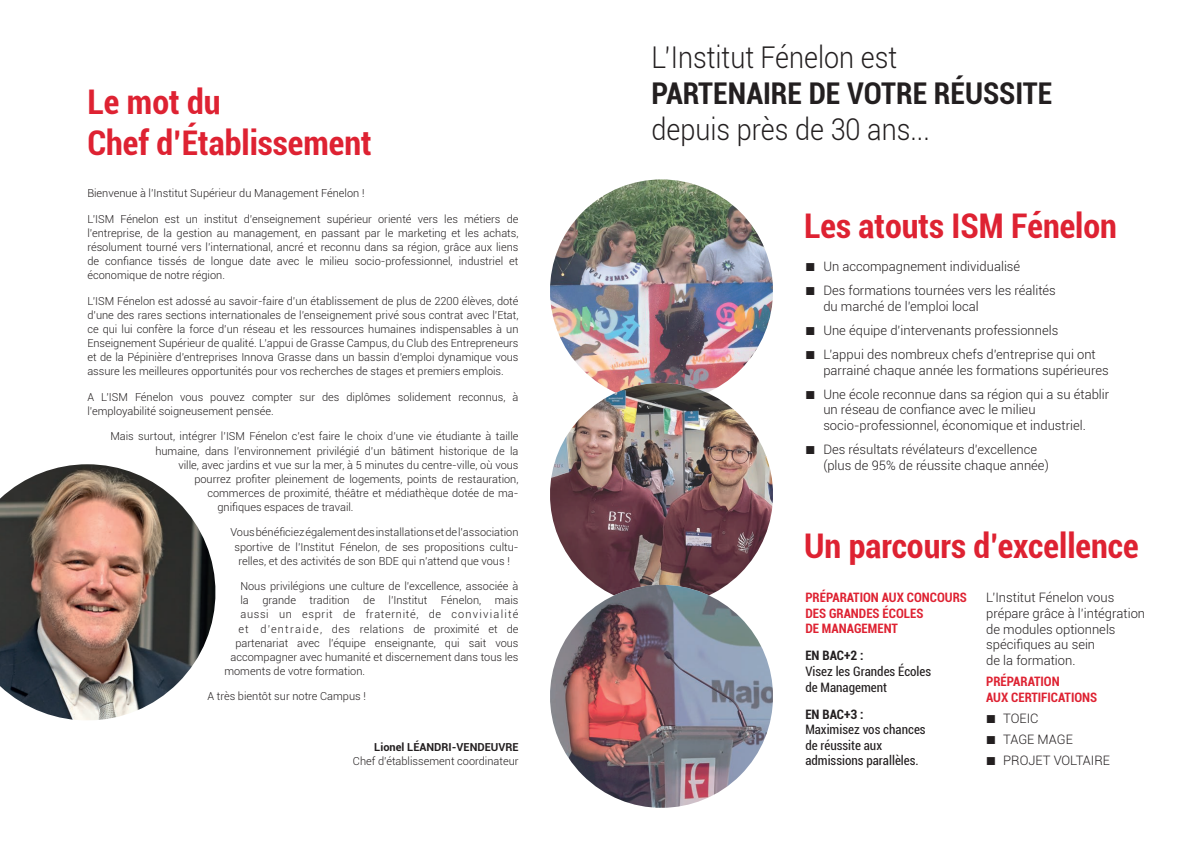
<style>
.page{position:relative;width:1191px;height:842px;background:#fff}
.page>*{position:absolute;margin:0;border:0;box-sizing:border-box;transform-origin:0 0}
.t1{font:700 condensed 34px/40.8px "Roboto";color:#de2232}
.t2{font:300 30px "Roboto";color:#231f20;scale:.9 1}
.t3{font:700 condensed 30px "Roboto";color:#231f20}
.t4{font:300 13px/15.6px "Roboto";color:#231f20}
.t5{font:condensed 13px/15.6px "Roboto";color:#231f20}
.t6{font:700 condensed 13px/15.6px "Roboto";color:#de2232}
.t7{font:700 condensed 13px "Roboto";color:#231f20}
.t8{font:300 11px/14.1px "Roboto";color:#231f20;text-align:justify}
.t9{font:300 11px "Roboto";letter-spacing:.06em;color:#231f20}
.t10{font:300 11px "Roboto";letter-spacing:.03em;color:#231f20}
.t11{font:700 11px "Roboto";color:#231f20}
</style>
<div class="page">
<img style="left:550px;top:179px;width:223px;height:193px">
<svg style="left:585px;top:372px;width:153px;height:11px;background:#b5868c"></svg>
<img style="left:550px;top:383px;width:223px;height:191px">
<svg style="left:583px;top:574px;width:157px;height:11px;background:#7a5a5c"></svg>
<img style="left:550px;top:585px;width:223px;height:223px">
<img style="left:0;top:464px;width:216px;height:256px">
<h1 class="t1" style="left:87px;top:80px;width:286px">Le mot du<br>Chef d’Établissement</h1>
<p class="t8" style="left:87px;top:186px;width:279px">Bienvenue à l’Institut Supérieur du Management Fénelon !</p>
<p class="t8" style="left:87px;top:212px;width:433px">L’ISM Fénelon est un institut d’enseignement supérieur orienté vers les métiers de l’entreprise, de la gestion au management, en passant par le marketing et les achats, résolument tourné vers l’international, ancré et reconnu dans sa région, grâce aux liens de confiance tissés de longue date avec le milieu socio-professionnel, industriel et économique de notre région.</p>
<p class="t8" style="left:87px;top:293px;width:433px">L’ISM Fénelon est adossé au savoir-faire d’un établissement de plus de 2200 élèves, doté d’une des rares sections internationales de l’enseignement privé sous contrat avec l’Etat, ce qui lui confère la force d’un réseau et les ressources humaines indispensables à un Enseignement Supérieur de qualité. L’appui de Grasse Campus, du Club des Entrepreneurs et de la Pépinière d’entreprises Innova Grasse dans un bassin d’emploi dynamique vous assure les meilleures opportunités pour vos recherches de stages et premiers emplois.</p>
<p class="t8" style="left:87px;top:390px;width:433px">A L’ISM Fénelon vous pouvez compter sur des diplômes solidement reconnus, à l’employabilité soigneusement pensée.</p>
<p class="t8" style="left:110px;top:429px;width:410px">Mais surtout, intégrer l’ISM Fénelon c’est faire le choix d’une vie étudiante à taille</p>
<p class="t8" style="left:155px;top:443px;width:365px">humaine, dans l’environnement privilégié d’un bâtiment historique de la</p>
<p class="t8" style="left:178px;top:457px;width:342px">ville, avec jardins et vue sur la mer, à 5 minutes du centre-ville, où vous</p>
<p class="t8" style="left:194px;top:471px;width:326px">pourrez profiter pleinement de logements, points de restauration,</p>
<p class="t8" style="left:207px;top:486px;width:312px">commerces de proximité, théâtre et médiathèque dotée de ma-</p>
<p class="t8" style="left:217px;top:500px;width:138px">gnifiques espaces de travail.</p>
<p class="t8" style="left:230px;top:525px;width:290px;text-align:center">Vous bénéficiez également des installations et de l’association sportive de l’Institut Fénelon, de ses propositions cultu&shy;relles, et des activités de son BDE qui n’attend que vous !</p>
<p class="t8" style="left:240px;top:579px;width:280px">Nous privilégions une culture de l’excellence, associée à</p>
<p class="t8" style="left:240px;top:593px;width:279px">la grande tradition de l’Institut Fénelon, mais</p>
<p class="t9" style="left:240px;top:607px;width:280px">aussi un esprit de fraternité, de convivialité</p>
<p class="t10" style="left:238px;top:621px;width:282px">et d’entraide, des relations de proximité et de</p>
<p class="t8" style="left:235px;top:635px;width:285px">partenariat avec l’équipe enseignante, qui sait vous</p>
<p class="t8" style="left:230px;top:649px;width:290px">accompagner avec humanité et discernement dans tous les</p>
<p class="t8" style="left:224px;top:663px;width:142px">moments de votre formation.</p>
<p class="t8" style="left:207px;top:689px;width:160px">A très bientôt sur notre Campus !</p>
<p class="t11" style="left:374px;top:739px;width:146px">Lionel LÉANDRI-VENDEUVRE</p>
<p class="t8" style="left:353px;top:754px;width:167px">Chef d’établissement coordinateur</p>
<h2 class="t2" style="left:651px;top:37px;width:274px">L’Institut Fénelon est</h2>
<h2 class="t3" style="left:651px;top:72px;width:402px">PARTENAIRE DE VOTRE RÉUSSITE</h2>
<h2 class="t2" style="left:651px;top:109px;width:311px">depuis près de 30 ans...</h2>
<h1 class="t1" style="left:804px;top:204px;width:314px">Les atouts ISM Fénelon</h1>
<p class="t4" style="left:823px;top:254px;width:234px;line-height:24.1px">Un accompagnement individualisé<br>Des formations tournées vers les réalités</p>
<p class="t4" style="left:823px;top:294px;width:274px;line-height:24.1px">du marché de l’emploi local<br>Une équipe d’intervenants professionnels<br>L’appui des nombreux chefs d’entreprise qui ont</p>
<p class="t4" style="left:823px;top:357px;width:287px;line-height:24.1px">parrainé chaque année les formations supérieures<br>Une école reconnue dans sa région qui a su établir</p>
<p class="t4" style="left:823px;top:401px;width:264px">un réseau de confiance avec le milieu socio-professionnel, économique et industriel.</p>
<p class="t4" style="left:823px;top:441px;width:227px">Des résultats révélateurs d’excellence (plus de 95% de réussite chaque année)</p>
<h1 class="t1" style="left:804px;top:524px;width:336px">Un parcours d’excellence</h1>
<p class="t6" style="left:805px;top:589px;width:163px">PRÉPARATION AUX CONCOURS<br>DES GRANDES ÉCOLES<br>DE MANAGEMENT</p>
<p class="t7" style="left:805px;top:647px;width:60px">EN BAC+2 :</p>
<p class="t5" style="left:805px;top:663px;width:127px">Visez les Grandes Écoles de Management</p>
<p class="t7" style="left:805px;top:705px;width:60px">EN BAC+3 :</p>
<p class="t5" style="left:805px;top:721px;width:122px">Maximisez vos chances de réussite aux admissions parallèles.</p>
<p class="t4" style="left:986px;top:589px;width:161px">L’Institut Fénelon vous prépare grâce à l’intégration de modules optionnels spécifiques au sein<br>de la formation.</p>
<p class="t6" style="left:986px;top:673px;width:113px">PRÉPARATION<br>AUX CERTIFICATIONS</p>
<p class="t4" style="left:1003px;top:707px;width:108px;line-height:21.3px">TOEIC<br>TAGE MAGE<br>PROJET VOLTAIRE</p>
</div>
